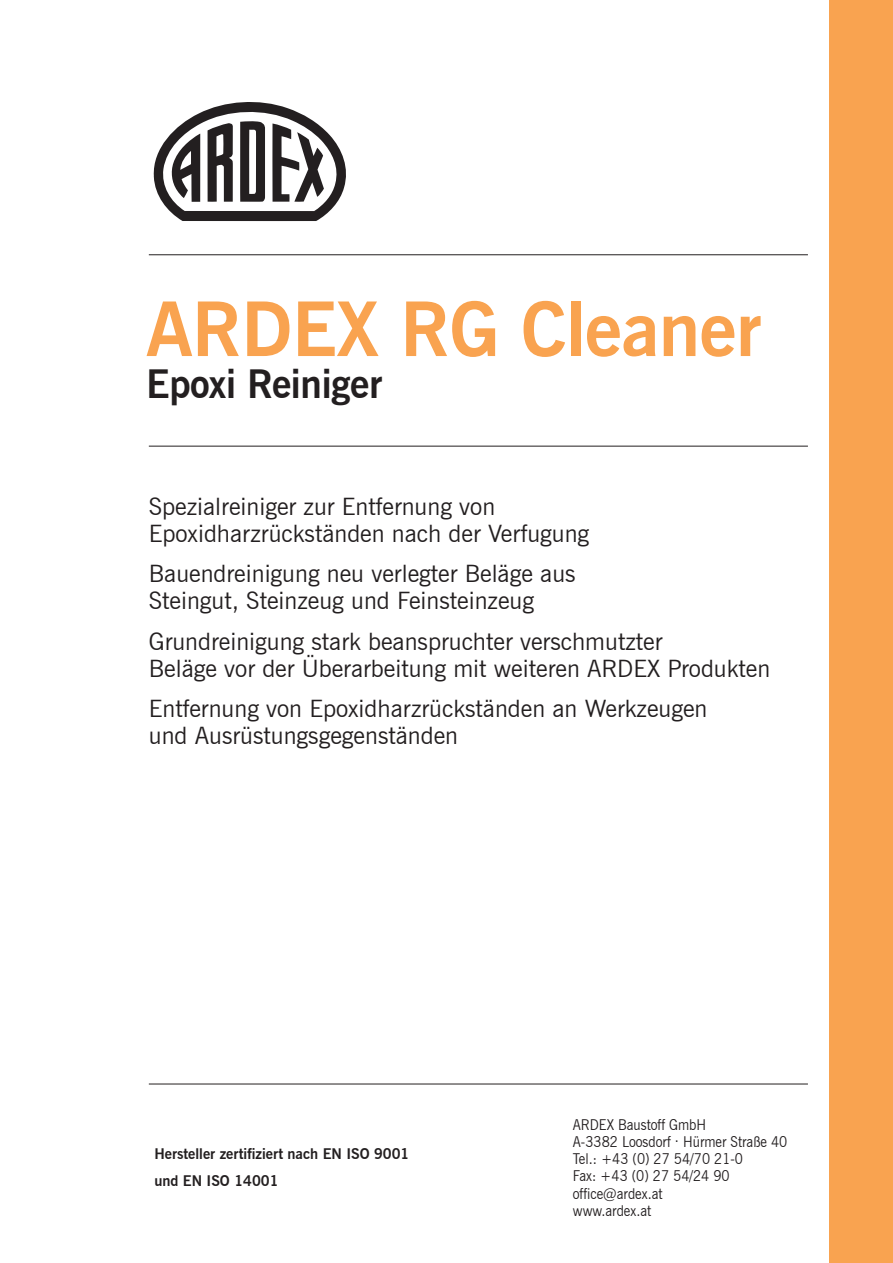
<style>
.page{position:relative;width:893px;height:1263px;background:#fff}
.page>*{position:absolute;margin:0;border:0;box-sizing:border-box;transform-origin:0 0}
.Produktname{font:700 75px "News Gothic BT";letter-spacing:-.01em;color:#f9a350}
.Produktbezeichnung{font:700 39px "News Gothic BT";letter-spacing:-.01em;color:#231f20}
.Eigenschaften{font:24px/27px "News Gothic BT";color:#231f20}
.t1{font:15px/17.2px "News Gothic BT";color:#231f20;scale:.9 1}
.t2{font:700 14.7px "News Gothic BT";color:#231f20}
</style>
<div class="page">
<hr style="left:149px;top:254px;width:659px;height:1px;background:#231f20">
<hr style="left:149px;top:446px;width:659px;height:1px;background:#231f20">
<hr style="left:149px;top:1084px;width:659px;height:1px;background:#231f20">
<div style="left:829px;top:0;width:64px;height:1263px;background:#f9a350"></div>
<svg style="left:153px;top:102px;width:193px;height:119px"></svg>
<p class="Produktname" style="left:146px;top:284px;width:617px">ARDEX RG Cleaner</p>
<p class="Produktbezeichnung" style="left:146px;top:360px;width:238px">Epoxi Reiniger</p>
<p class="Eigenschaften" style="left:149px;top:493px;width:442px">Spezialreiniger zur Entfernung von<br>Epoxidharzrückständen nach der Verfugung</p>
<p class="Eigenschaften" style="left:149px;top:560px;width:428px">Bauendreinigung neu verlegter Beläge aus<br>Steingut, Steinzeug und Feinsteinzeug</p>
<p class="Eigenschaften" style="left:149px;top:628px;width:623px">Grundreinigung stark beanspruchter verschmutzter<br>Beläge vor der Überarbeitung mit weiteren ARDEX Produkten</p>
<p class="Eigenschaften" style="left:149px;top:695px;width:560px">Entfernung von Epoxidharzrückständen an Werkzeugen und Ausrüstungsgegenständen</p>
<p class="t2" style="left:154px;top:1145px;width:257px">Hersteller zertifiziert nach EN ISO 9001</p>
<p class="t2" style="left:154px;top:1172px;width:126px">und EN ISO 14001</p>
<p class="t1" style="left:573px;top:1115px;width:240px">ARDEX Baustoff GmbH<br>A-3382 Loosdorf . Hürmer Straße 40<br>Tel.: +43 (0) 27 54/70 21-0<br>Fax: +43 (0) 27 54/24 90 office@ardex.at<br>www.ardex.at</p>
</div>
